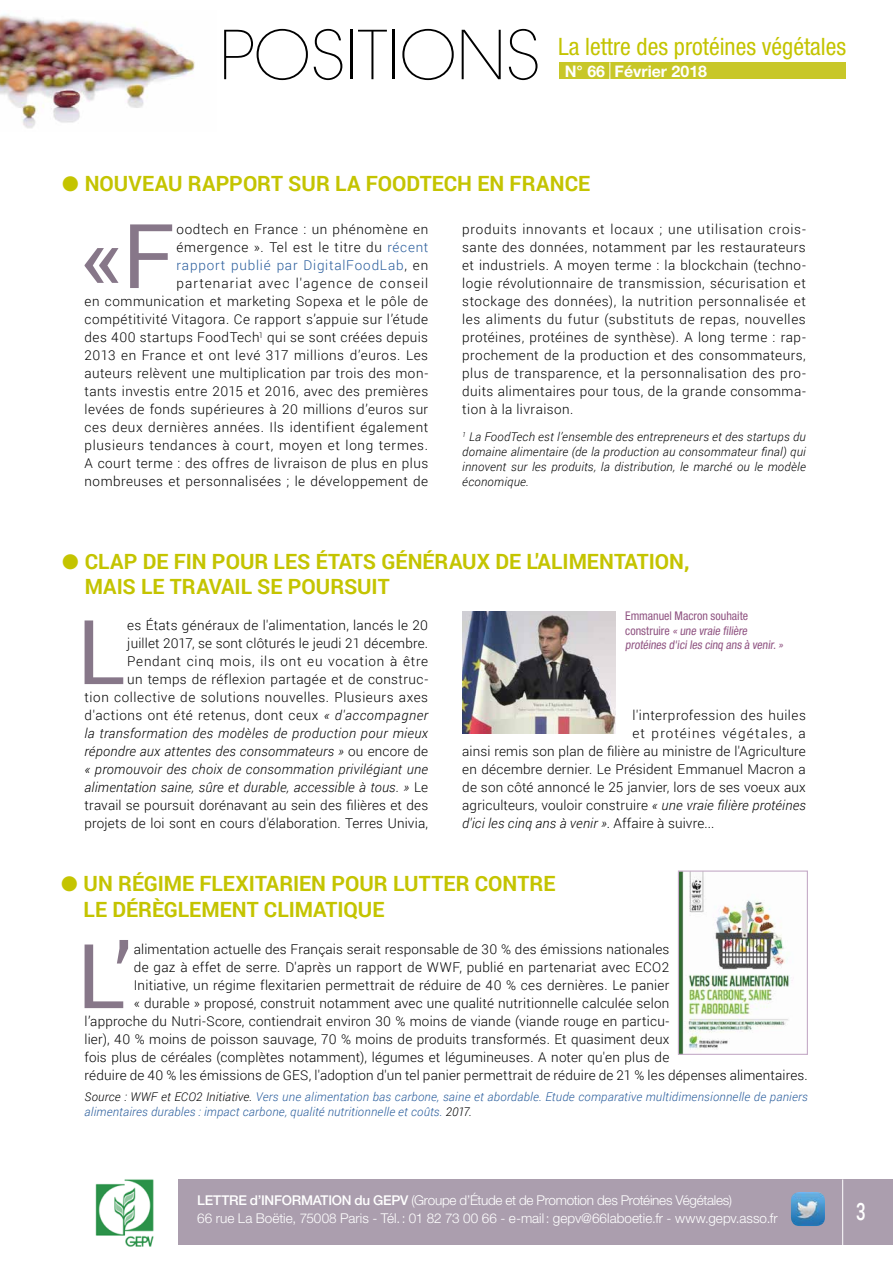
<style>
.page{position:relative;width:893px;height:1263px;background:#fff}
.page>*{position:absolute;margin:0;border:0;box-sizing:border-box;transform-origin:0 0}
.t1{font:89.4px "Roboto";color:#877789}
.t2{font:200 66.75px "ITC Avant Garde Std";color:#000}
.t3{font:condensed 24px "Helvetica Neue LT Std";color:#c4c400}
.t4{font:500 24px "Roboto";color:#fff;scale:.71 1}
.t5{font:700 21px/25.2px "Roboto";color:#c4c400}
.t6{font:700 15.9px "Helvetica Neue LT Std";color:#fff}
.t7{font:300 13.5px/18px "Roboto";letter-spacing:.025em;color:#000;text-align:right}
.t8{font:300 13.5px/18px "Helvetica Neue LT Std";letter-spacing:-.015em;color:#fff}
.t9{font:italic 300 13.5px "Roboto";letter-spacing:.02em;color:#000}
.t10{font:300 13.5px "Roboto";letter-spacing:.085em;color:#000}
.t11{font:italic 300 12px/15px "Roboto";letter-spacing:.02em;color:#275b9b}
.t12{font:italic 300 12px/15px "Roboto";letter-spacing:.02em;color:#000;text-align:justify}
.t13{font:condensed 12px/14.4px "Helvetica Neue LT Std";color:#905482}
.s1{color:#275b9b}
.s2{font-style:italic}
.s3{font-style:normal}
.s4{color:#000}
.s5{font-weight:500}
</style>
<div class="page">
<div style="left:179px;top:1179px;width:714px;height:66px;background:#ab9eae"></div>
<hr style="left:842px;top:1179px;width:1px;height:84px;background:#fff">
<img style="left:791px;top:1192px;width:34px;height:34px">
<img style="left:95px;top:1179px;width:59px;height:67px">
<div style="left:559px;top:62px;width:287px;height:17px;background:#c8c728"></div>
<svg style="left:610px;top:62px;width:1px;height:17px"></svg>
<img style="left:0;top:14px;width:195px;height:114px">
<img style="left:462px;top:611px;width:153px;height:122px">
<img style="left:680px;top:872px;width:114px;height:181px">
<div style="left:678px;top:870px;width:130px;height:185px;border:1px solid #c7aec9"></div>
<h2 class="t2" style="left:220px;top:16px;width:322px">POSITIONS</h2>
<h3 class="t3" style="left:558px;top:32px;width:290px">La lettre des protéines végétales</h3>
<p class="t6" style="left:565px;top:62px;width:144px">N° 66 Février 2018</p>
<h3 class="t5" style="left:62px;top:170px;width:529px">● NOUVEAU RAPPORT SUR LA FOODTECH EN FRANCE</h3>
<p class="t7" style="left:85px;top:220px;width:345px">oodtech en France : un phénomène en<br>émergence ». Tel est le titre du <span class="s1">récent<br>rapport publié par DigitalFoodLab</span>, en<br>partenariat avec l'agence de conseil<br>en communication et marketing Sopexa et le pôle de compétitivité Vitagora. Ce rapport s’appuie sur l’étude des 400 startups FoodTech<sup>1</sup> qui se sont créées depuis 2013 en France et ont levé 317 millions d’euros. Les auteurs relèvent une multiplication par trois des mon&shy;tants investis entre 2015 et 2016, avec des premières levées de fonds supérieures à 20 millions d’euros sur ces deux dernières années. Ils identifient également plusieurs tendances à court, moyen et long termes.<br>A court terme : des offres de livraison de plus en plus nombreuses et personnalisées ; le développement de</p>
<p class="t7" style="left:462px;top:220px;width:345px;text-align:justify">produits innovants et locaux ; une utilisation crois&shy;sante des données, notamment par les restaurateurs et industriels. A moyen terme : la blockchain (techno&shy;logie révolutionnaire de transmission, sécurisation et stockage des données), la nutrition personnalisée et les aliments du futur (substituts de repas, nouvelles protéines, protéines de synthèse). A long terme : rap&shy;prochement de la production et des consommateurs, plus de transparence, et la personnalisation des pro&shy;duits alimentaires pour tous, de la grande consomma&shy;tion à la livraison.</p>
<h1 class="t1" style="left:80px;top:193px;width:96px">«F</h1>
<p class="t12" style="left:462px;top:428px;width:345px"><sup>1</sup> La FoodTech est l’ensemble des entrepreneurs et des startups du domaine alimentaire (de la production au consommateur final) qui innovent sur les produits, la distribution, le marché ou le modèle économique.</p>
<h3 class="t5" style="left:85px;top:548px;width:606px;text-indent:-22px">● CLAP DE FIN POUR LES ÉTATS GÉNÉRAUX DE L'ALIMENTATION,<br>MAIS LE TRAVAIL SE POURSUIT</h3>
<p class="t13" style="left:625px;top:609px;width:161px">Emmanuel Macron souhaite<br>c o nst r uire « une vraie filière protéines d'iciles cinq ans à venir.»</p>
<p class="t7" style="left:85px;top:616px;width:345px">es États généraux de l'alimentation, lancés le 20<br>juillet 2017, se sont clôturés le jeudi 21 décembre.<br>Pendant cinq mois, ils ont eu vocation à être<br>un temps de réflexion partagée et de construc-<br>tion collective de solutions nouvelles. Plusieurs axes d'actions ont été retenus, dont ceux <span class="s2">« d'accompagner la transformation des modèles de production pour mieux répondre aux attentes des consommateurs »</span> ou encore de <span class="s2">« promouvoir des choix de consommation privilégiant une alimentation saine, sûre et durable, accessible à tous. »</span> Le travail se poursuit dorénavant au sein des filières et des projets de loi sont en cours d'élaboration. Terres Univia,</p>
<h1 class="t1" style="left:77px;top:589px;width:50px">L</h1>
<p class="t7" style="left:632px;top:706px;width:175px">l'interprofession des huiles</p>
<p class="t10" style="left:632px;top:724px;width:175px">et protéines végétales, a</p>
<p class="t7" style="left:462px;top:742px;width:345px">ainsi remis son plan de filière au ministre de l'Agriculture</p>
<p class="t7" style="left:462px;top:760px;width:345px">en décembre dernier. Le Président Emmanuel Macron a</p>
<p class="t7" style="left:462px;top:778px;width:345px">de son côté annoncé le 25 janvier, lors de ses voeux aux</p>
<p class="t7" style="left:462px;top:796px;width:345px">agriculteurs, vouloir construire <span class="s2">« une vraie filière protéines</span></p>
<p class="t9" style="left:462px;top:814px;width:254px">d'ici les cinq ans à venir »<span class="s3">. Affaire à suivre...</span></p>
<h3 class="t5" style="left:84px;top:870px;width:473px;text-indent:-22px">● UN RÉGIME FLEXITARIEN POUR LUTTER CONTRE<br>LE DÉRÈGLEMENT CLIMATIQUE</h3>
<h1 class="t1" style="left:77px;top:913px;width:56px">L’</h1>
<p class="t7" style="left:134px;top:940px;width:537px">alimentation actuelle des Français serait responsable de 30 % des émissions nationales</p>
<p class="t7" style="left:134px;top:958px;width:537px">de gaz à effet de serre. D'après un rapport de WWF, publié en partenariat avec ECO2</p>
<p class="t7" style="left:134px;top:976px;width:537px">Initiative, un régime flexitarien permettrait de réduire de 40 % ces dernières. Le panier</p>
<p class="t7" style="left:134px;top:994px;width:537px">« durable » proposé, construit notamment avec une qualité nutritionnelle calculée selon</p>
<p class="t7" style="left:85px;top:1012px;width:586px">l’approche du Nutri-Score, contiendrait environ 30 % moins de viande (viande rouge en particu-</p>
<p class="t7" style="left:85px;top:1030px;width:586px">lier), 40 % moins de poisson sauvage, 70 % moins de produits transformés. Et quasiment deux</p>
<p class="t7" style="left:85px;top:1048px;width:586px">fois plus de céréales (complètes notamment), légumes et légumineuses. A noter qu'en plus de</p>
<p class="t7" style="left:85px;top:1066px;width:725px">réduire de 40 % les émissions de GES, l'adoption d'un tel panier permettrait de réduire de 21 % les dépenses alimentaires.</p>
<p class="t11" style="left:85px;top:1089px;width:725px"><span class="s4">Source : WWF et ECO2 Initiative.</span> Vers une alimentation bas carbone, saine et abordable. Etude comparative multidimensionnelle de paniers alimentaires durables : impact carbone, qualité nutritionnelle et coûts. <span class="s4">2017.</span></p>
<p class="t8" style="left:197px;top:1191px;width:582px"><span class="s5">LETTRE d’INFORMATION du GEPV</span> (Groupe d’Étude et de Promotion des Protéines Végétales)<br>66 rue La Boëtie, 75008 Paris - Tél.: 01 82 73 00 66 - e-mail: gepv@66laboetie.fr - www.gepv.asso.fr</p>
<h3 class="t4" style="left:856px;top:1195px;width:15px">3</h3>
</div>
